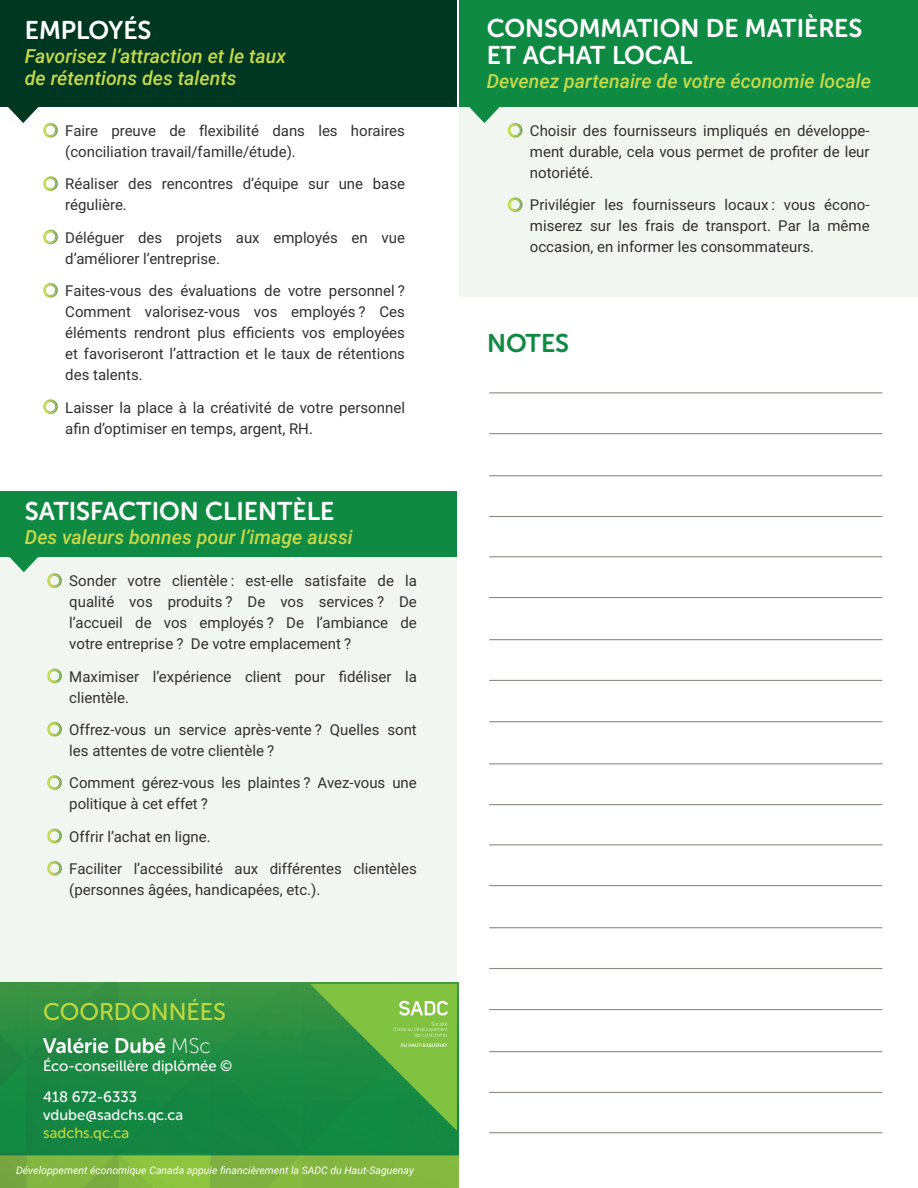
<style>
.page{position:relative;width:918px;height:1188px;background:#fff}
.page>*{position:absolute;margin:0;border:0;box-sizing:border-box;transform-origin:0 0}
.t1{font:25.5px "Museo Sans Rounded 700";color:#fff}
.t2{font:25.5px "Museo Sans Rounded 700";color:#0f8a43}
.t3{font:24px "Museo Sans Rounded 500";color:#c2d83f}
.t4{font:21px "Museo Sans Rounded 700";color:#fff}
.t5{font:italic 500 19.5px/22.5px "Roboto";color:#c5d94a}
.t6{font:15px/21px "Roboto";color:#312f30}
.t7{font:15px/18px "Museo Sans Rounded 500";color:#fff}
.t8{font:italic 10.5px "Roboto";color:#fff}
.s1{font-family:"Museo Sans Rounded 100"}
.s2{color:#c2d83f}
</style>
<div class="page">
<div style="left:0;top:492px;width:457px;height:499px;background:#f1f6f0"></div>
<div style="left:460px;top:84px;width:458px;height:213px;background:#f1f6f0"></div>
<div style="left:43px;top:123px;width:15px;height:15px;border:2px solid #fff;border-radius:50%"></div>
<div style="left:45px;top:125px;width:11px;height:11px;border:1px solid #fff;border-radius:50%"></div>
<div style="left:43px;top:176px;width:15px;height:15px;border:2px solid #fff;border-radius:50%"></div>
<div style="left:45px;top:178px;width:11px;height:11px;border:1px solid #fff;border-radius:50%"></div>
<div style="left:43px;top:230px;width:15px;height:14px;border:2px solid #fff;border-radius:50%"></div>
<div style="left:45px;top:232px;width:11px;height:10px;border:1px solid #fff;border-radius:50%"></div>
<div style="left:43px;top:283px;width:15px;height:15px;border:2px solid #fff;border-radius:50%"></div>
<div style="left:45px;top:285px;width:11px;height:11px;border:1px solid #fff;border-radius:50%"></div>
<div style="left:43px;top:399px;width:15px;height:15px;border:2px solid #fff;border-radius:50%"></div>
<div style="left:45px;top:401px;width:11px;height:11px;border:1px solid #fff;border-radius:50%"></div>
<div style="left:0;top:0;width:457px;height:107px;background:#003722"></div>
<svg style="left:8px;top:107px;width:31px;height:16px"></svg>
<div style="left:47px;top:573px;width:15px;height:15px;border:2px solid #fff;border-radius:50%"></div>
<div style="left:49px;top:575px;width:11px;height:11px;border:1px solid #fff;border-radius:50%"></div>
<div style="left:47px;top:669px;width:15px;height:14px;border:2px solid #fff;border-radius:50%"></div>
<div style="left:49px;top:671px;width:11px;height:10px;border:1px solid #fff;border-radius:50%"></div>
<div style="left:47px;top:722px;width:15px;height:15px;border:2px solid #fff;border-radius:50%"></div>
<div style="left:49px;top:724px;width:11px;height:11px;border:1px solid #fff;border-radius:50%"></div>
<div style="left:47px;top:775px;width:15px;height:15px;border:2px solid #fff;border-radius:50%"></div>
<div style="left:49px;top:777px;width:11px;height:11px;border:1px solid #fff;border-radius:50%"></div>
<div style="left:47px;top:829px;width:15px;height:14px;border:2px solid #fff;border-radius:50%"></div>
<div style="left:49px;top:831px;width:11px;height:10px;border:1px solid #fff;border-radius:50%"></div>
<div style="left:47px;top:861px;width:15px;height:15px;border:2px solid #fff;border-radius:50%"></div>
<div style="left:49px;top:863px;width:11px;height:11px;border:1px solid #fff;border-radius:50%"></div>
<div style="left:0;top:491px;width:457px;height:66px;background:#0f8a43"></div>
<svg style="left:9px;top:557px;width:29px;height:15px"></svg>
<div style="left:508px;top:123px;width:15px;height:15px;border:2px solid #fff;border-radius:50%"></div>
<div style="left:510px;top:125px;width:11px;height:11px;border:1px solid #fff;border-radius:50%"></div>
<div style="left:508px;top:197px;width:15px;height:15px;border:2px solid #fff;border-radius:50%"></div>
<div style="left:510px;top:199px;width:11px;height:11px;border:1px solid #fff;border-radius:50%"></div>
<div style="left:460px;top:0;width:458px;height:107px;background:#0f8a43"></div>
<svg style="left:469px;top:107px;width:31px;height:16px"></svg>
<hr style="left:489px;top:392px;width:393px;height:1px;background:#878f83">
<hr style="left:489px;top:556px;width:393px;height:1px;background:#878f83">
<hr style="left:489px;top:844px;width:393px;height:1px;background:#878f83">
<hr style="left:489px;top:1132px;width:393px;height:1px;background:#878f83">
<hr style="left:489px;top:475px;width:393px;height:1px;background:#878f83">
<hr style="left:489px;top:763px;width:393px;height:1px;background:#878f83">
<hr style="left:489px;top:1051px;width:393px;height:1px;background:#878f83">
<hr style="left:489px;top:639px;width:393px;height:1px;background:#878f83">
<hr style="left:489px;top:927px;width:393px;height:1px;background:#878f83">
<hr style="left:489px;top:433px;width:393px;height:1px;background:#878f83">
<hr style="left:489px;top:721px;width:393px;height:1px;background:#878f83">
<hr style="left:489px;top:1009px;width:393px;height:1px;background:#878f83">
<hr style="left:489px;top:597px;width:393px;height:1px;background:#878f83">
<hr style="left:489px;top:885px;width:393px;height:1px;background:#878f83">
<hr style="left:489px;top:516px;width:393px;height:1px;background:#878f83">
<hr style="left:489px;top:804px;width:393px;height:1px;background:#878f83">
<hr style="left:489px;top:1092px;width:393px;height:1px;background:#878f83">
<hr style="left:489px;top:680px;width:393px;height:1px;background:#878f83">
<hr style="left:489px;top:968px;width:393px;height:1px;background:#878f83">
<img style="left:0;top:982px;width:458px;height:206px">
<svg style="left:310px;top:984px;width:147px;height:147px;background:#50a745"></svg>
<p class="t1" style="left:25px;top:16px;width:128px">EMPLOYÉS</p>
<p class="t5" style="left:25px;top:44px;width:263px">Favorisez l’attraction et le taux de rétentions des talents</p>
<p class="t6" style="left:65px;top:120px;width:341px">Faire preuve de flexibilité dans les horaires (conciliation travail/famille/étude).</p>
<p class="t6" style="left:65px;top:173px;width:341px">Réaliser des rencontres d’équipe sur une base régulière.</p>
<p class="t6" style="left:65px;top:226px;width:341px">Déléguer des projets aux employés en vue d’améliorer l’entreprise.</p>
<p class="t6" style="left:65px;top:280px;width:341px;text-align:justify">Faites-vous des évaluations de votre personnel ?<br>Comment valorisez-vous vos employés ? Ces éléments rendront plus efficients vos employées et favoriseront l’attraction et le taux de rétentions des talents.</p>
<p class="t6" style="left:65px;top:396px;width:341px">Laisser la place à la créativité de votre personnel afin d’optimiser en temps, argent, RH.</p>
<p class="t1" style="left:25px;top:497px;width:311px">SATISFACTION CLIENTÈLE</p>
<p class="t5" style="left:25px;top:525px;width:330px">Des valeurs bonnes pour l’image aussi</p>
<p class="t6" style="left:69px;top:570px;width:349px;text-align:justify">Sonder votre clientèle : est-elle satisfaite de la qualité vos produits ? De vos services ? De l’accueil de vos employés ? De l’ambiance de votre entreprise ? De votre emplacement ?</p>
<p class="t6" style="left:69px;top:665px;width:349px">Maximiser l’expérience client pour fidéliser la clientèle.</p>
<p class="t6" style="left:69px;top:719px;width:349px">Offrez-vous un service après-vente ? Quelles sont les attentes de votre clientèle ?</p>
<p class="t6" style="left:69px;top:772px;width:349px">Comment gérez-vous les plaintes ? Avez-vous une politique à cet effet ?</p>
<p class="t6" style="left:69px;top:825px;width:143px">Offrir l’achat en ligne.</p>
<p class="t6" style="left:69px;top:858px;width:349px">Faciliter l’accessibilité aux différentes clientèles (personnes âgées, handicapées, etc.).</p>
<p class="t3" style="left:43px;top:999px;width:184px">COORDONNÉES</p>
<p class="t4" style="left:43px;top:1034px;width:169px">Valérie Dubé <span class="s1">MSc</span></p>
<p class="t7" style="left:43px;top:1056px;width:191px">Éco-conseillère diplômée ©</p>
<p class="t7" style="left:43px;top:1088px;width:142px">418 672-6333 vdube@sadchs.qc.ca <span class="s2">sadchs.qc.ca</span></p>
<p class="t8" style="left:16px;top:1163px;width:399px">Développement économique Canada appuie financièrement la SADC du Haut-Saguenay</p>
<p class="t1" style="left:487px;top:14px;width:377px">CONSOMMATION DE MATIÈRES</p>
<p class="t1" style="left:487px;top:41px;width:207px">ET ACHAT LOCAL</p>
<p class="t5" style="left:487px;top:69px;width:386px">Devenez partenaire de votre économie locale</p>
<p class="t6" style="left:530px;top:120px;width:341px;text-align:justify">Choisir des fournisseurs impliqués en développe&shy;ment durable, cela vous permet de profiter de leur notoriété.</p>
<p class="t6" style="left:530px;top:194px;width:341px;text-align:justify">Privilégier les fournisseurs locaux : vous écono&shy;miserez sur les frais de transport. Par la même occasion, en informer les consommateurs.</p>
<p class="t2" style="left:487px;top:329px;width:84px">NOTES</p>
</div>
